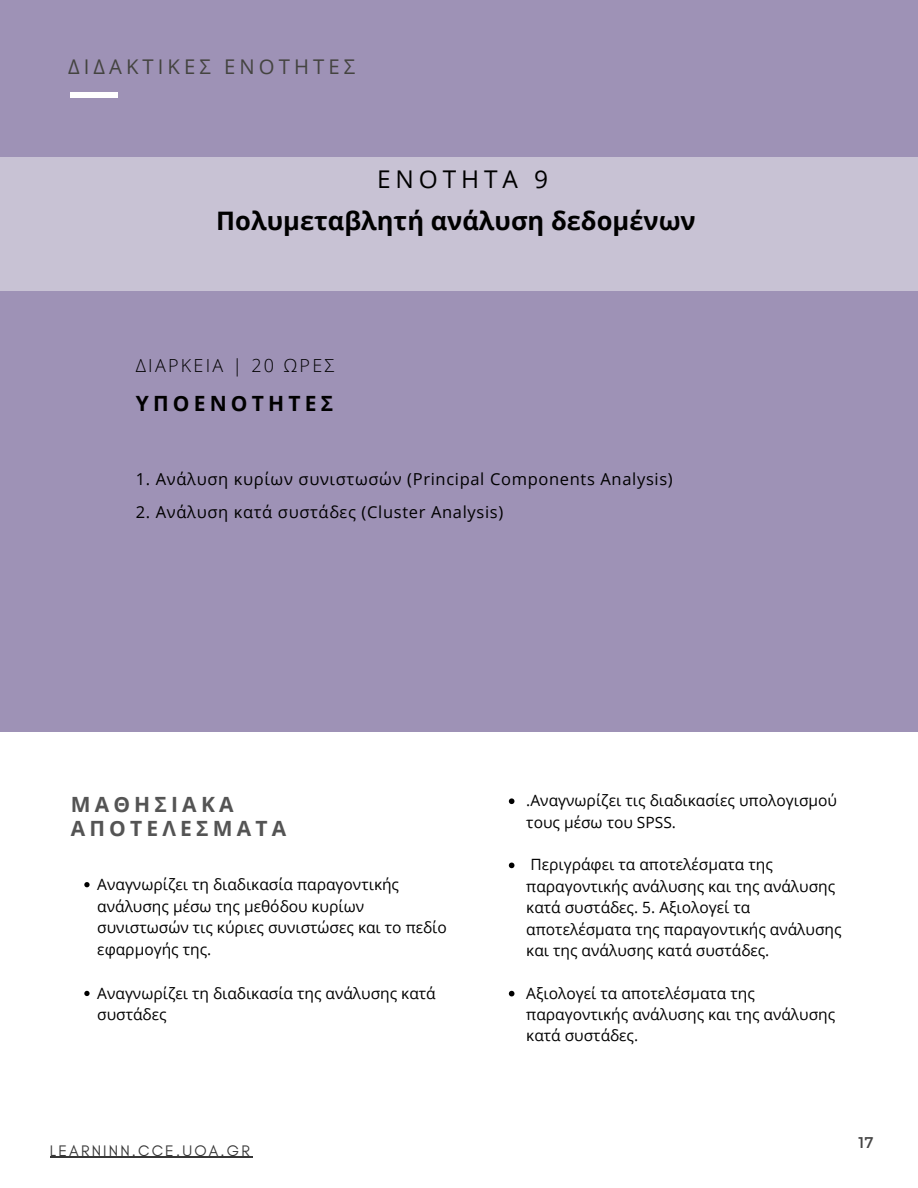
<style>
.page{position:relative;width:918px;height:1188px;background:#fff}
.page>*{position:absolute;margin:0;border:0;box-sizing:border-box;transform-origin:0 0}
.t1{font:700 25.5px "Open Sans";color:#000}
.t2{font:24.45px "Open Sans";letter-spacing:.2em;color:#000}
.t3{font:700 21px/23.7px "Open Sans";letter-spacing:.2em;color:#545454}
.t4{font:700 21px "Open Sans";letter-spacing:.2em;color:#000}
.t5{font:20.25px "Open Sans";letter-spacing:.2em;color:#444440}
.t6{font:300 18px "Open Sans";letter-spacing:.125em;color:#000}
.t7{font:16.5px "Open Sans";letter-spacing:.04em;color:#000}
.t8{font:15.6px/21.3px "Open Sans";color:#000}
.t9{font:15.6px "Glacial Indifference";letter-spacing:.14em;color:#373737}
.t10{font:15.6px "Montserrat";color:#454545}
</style>
<div class="page">
<div style="left:0;top:0;width:918px;height:732px;background:#9e92b6"></div>
<div style="left:70px;top:92px;width:48px;height:5px;background:#fff"></div>
<svg style="left:84px;top:882px;width:6px;height:5px"></svg>
<svg style="left:84px;top:991px;width:6px;height:5px"></svg>
<svg style="left:509px;top:798px;width:5px;height:6px"></svg>
<svg style="left:509px;top:863px;width:5px;height:5px"></svg>
<svg style="left:509px;top:991px;width:5px;height:5px"></svg>
<div style="left:0;top:157px;width:918px;height:134px;background:#c8c2d4"></div>
<hr style="left:50px;top:1157px;width:202px;height:1px;background:#373737">
<p class="t5" style="left:68px;top:53px;width:288px">ΔΙΔΑΚΤΙΚΕΣ ΕΝΟΤΗΤΕΣ</p>
<h2 class="t2" style="left:377px;top:162px;width:172px">ΕΝΟΤΗΤΑ 9</h2>
<h1 class="t1" style="left:216px;top:203px;width:481px">Πολυμεταβλητή ανάλυση δεδομένων</h1>
<p class="t6" style="left:136px;top:353px;width:200px">ΔΙΑΡΚΕΙΑ | 20 ΩΡΕΣ</p>
<h3 class="t4" style="left:136px;top:388px;width:199px">ΥΠΟΕΝΟΤΗΤΕΣ</h3>
<p class="t7" style="left:136px;top:467px;width:539px">1. Ανάλυση κυρίων συνιστωσών (Principal Components Analysis)</p>
<p class="t7" style="left:136px;top:500px;width:369px">2. Ανάλυση κατά συστάδες (Cluster Analysis)</p>
<h3 class="t3" style="left:71px;top:792px;width:217px">ΜΑΘΗΣΙΑΚΑ<br>ΑΠΟΤΕΛΕΣΜΑΤΑ</h3>
<p class="t8" style="left:526px;top:790px;width:312px">.Αναγνωρίζει τις διαδικασίες υπολογισμού τους μέσω του SPSS.</p>
<p class="t8" style="left:526px;top:854px;width:317px">Περιγράφει τα αποτελέσματα της παραγοντικής ανάλυσης και της ανάλυσης κατά συστάδες. 5. Αξιολογεί τα αποτελέσματα της παραγοντικής ανάλυσης και της ανάλυσης κατά συστάδες.</p>
<p class="t8" style="left:526px;top:982px;width:311px">Αξιολογεί τα αποτελέσματα της παραγοντικής ανάλυσης και της ανάλυσης κατά συστάδες.</p>
<p class="t8" style="left:97px;top:873px;width:351px;line-height:21.8px">Αναγνωρίζει τη διαδικασία παραγοντικής ανάλυσης μέσω της μεθόδου κυρίων συνιστωσών τις κύριες συνιστώσες και το πεδίο εφαρμογής της.</p>
<p class="t8" style="left:97px;top:982px;width:340px;line-height:21.8px">Αναγνωρίζει τη διαδικασία της ανάλυσης κατά συστάδες</p>
<p class="t9" style="left:50px;top:1141px;width:201px">LEARNINN.CCE.UOA.GR</p>
<p class="t10" style="left:858px;top:1133px;width:16px">17</p>
</div>
